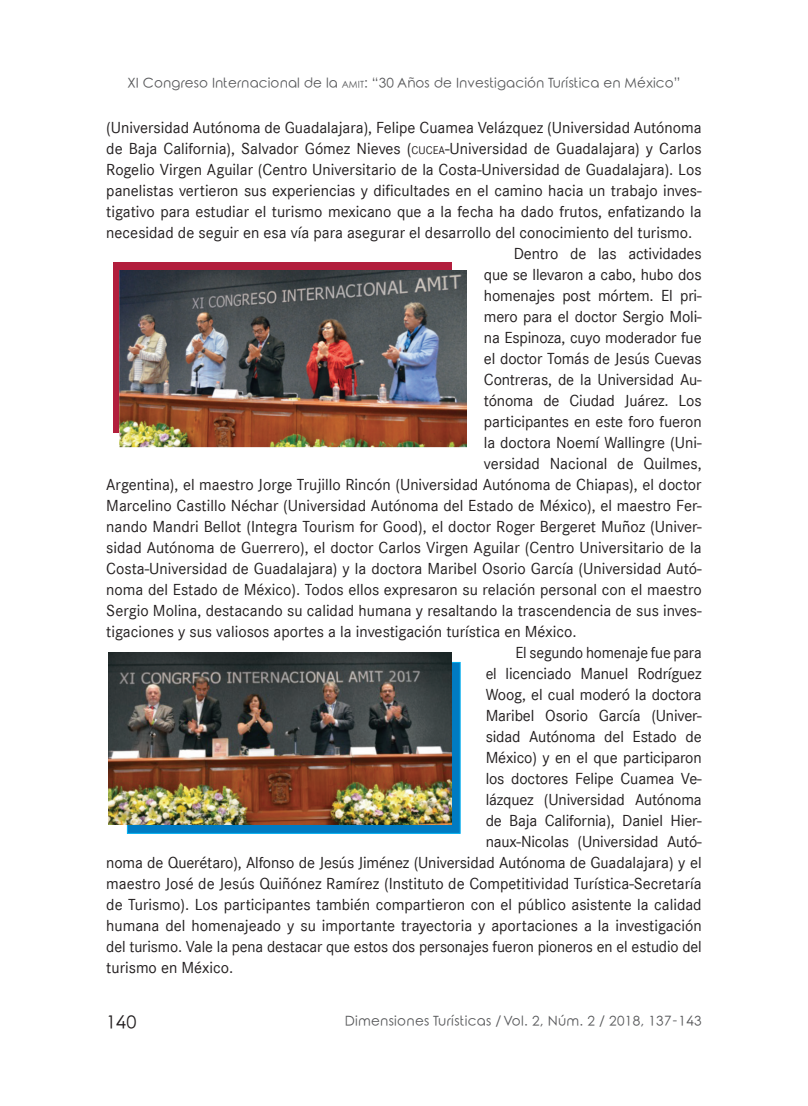
<style>
.page{position:relative;width:808px;height:1106px;background:#fff}
.page>*{position:absolute;margin:0;border:0;box-sizing:border-box;transform-origin:0 0}
.t1{font:18px "Rounded Elegance";color:#231f20}
.t2{font:16.5px "Corporate S";color:#231f20}
.t3{font:13.5px "Rounded Elegance";letter-spacing:.01em;color:#57585a}
.s1{font-size:9.45px}
.s2{font-style:inherit}
.s3{font-size:11.55px}
</style>
<div class="page">
<div style="left:127px;top:662px;width:333px;height:171px;background:#007bc2;border:1px solid #00aeef"></div>
<img style="left:108px;top:653px;width:344px;height:171px">
<div style="left:113px;top:262px;width:339px;height:171px;background:#b21e3d"></div>
<img style="left:120px;top:270px;width:347px;height:177px">
<p class="t3" style="left:128px;top:75px;width:554px">XI Congreso Internacional de la <span class="s1">amit</span><span class="s2">:</span> “30 Años de Investigación Turística en México”</p>
<p class="t2" style="left:106px;top:118px;width:597px">(Universidad Autónoma de Guadalajara), Felipe Cuamea Velázquez (Universidad Autónoma</p>
<p class="t2" style="left:106px;top:139px;width:597px">de Baja California), Salvador Gómez Nieves (<span class="s3">CUCEA</span>-Universidad de Guadalajara) y Carlos</p>
<p class="t2" style="left:106px;top:160px;width:597px">Rogelio Virgen Aguilar (Centro Universitario de la Costa-Universidad de Guadalajara). Los</p>
<p class="t2" style="left:106px;top:181px;width:597px">panelistas vertieron sus experiencias y dificultades en el camino hacia un trabajo inves-</p>
<p class="t2" style="left:106px;top:202px;width:597px">tigativo para estudiar el turismo mexicano que a la fecha ha dado frutos, enfatizando la</p>
<p class="t2" style="left:106px;top:223px;width:588px">necesidad de seguir en esa vía para asegurar el desarrollo del conocimiento del turismo.</p>
<p class="t2" style="left:514px;top:244px;width:189px">Dentro de las actividades</p>
<p class="t2" style="left:484px;top:265px;width:219px">que se llevaron a cabo, hubo dos</p>
<p class="t2" style="left:484px;top:286px;width:219px">homenajes post mórtem. El pri-</p>
<p class="t2" style="left:484px;top:307px;width:219px">mero para el doctor Sergio Moli-</p>
<p class="t2" style="left:484px;top:328px;width:219px">na Espinoza, cuyo moderador fue</p>
<p class="t2" style="left:484px;top:349px;width:219px">el doctor Tomás de Jesús Cuevas</p>
<p class="t2" style="left:484px;top:370px;width:219px">Contreras, de la Universidad Au-</p>
<p class="t2" style="left:484px;top:391px;width:219px">tónoma de Ciudad Juárez. Los</p>
<p class="t2" style="left:484px;top:412px;width:219px">participantes en este foro fueron</p>
<p class="t2" style="left:484px;top:433px;width:219px">la doctora Noemí Wallingre (Uni-</p>
<p class="t2" style="left:484px;top:454px;width:219px">versidad Nacional de Quilmes,</p>
<p class="t2" style="left:106px;top:475px;width:597px">Argentina), el maestro Jorge Trujillo Rincón (Universidad Autónoma de Chiapas), el doctor</p>
<p class="t2" style="left:106px;top:496px;width:597px">Marcelino Castillo Néchar (Universidad Autónoma del Estado de México), el maestro Fer-</p>
<p class="t2" style="left:106px;top:517px;width:597px">nando Mandri Bellot (Integra Tourism for Good), el doctor Roger Bergeret Muñoz (Univer-</p>
<p class="t2" style="left:106px;top:538px;width:597px">sidad Autónoma de Guerrero), el doctor Carlos Virgen Aguilar (Centro Universitario de la</p>
<p class="t2" style="left:106px;top:559px;width:597px">Costa-Universidad de Guadalajara) y la doctora Maribel Osorio García (Universidad Autó-</p>
<p class="t2" style="left:106px;top:580px;width:597px">noma del Estado de México). Todos ellos expresaron su relación personal con el maestro</p>
<p class="t2" style="left:106px;top:601px;width:597px">Sergio Molina, destacando su calidad humana y resaltando la trascendencia de sus inves-</p>
<p class="t2" style="left:106px;top:622px;width:472px">tigaciones y sus valiosos aportes a la investigación turística en México.</p>
<p class="t2" style="left:515px;top:643px;width:188px">El segundo homenaje fue para</p>
<p class="t2" style="left:486px;top:664px;width:217px">el licenciado Manuel Rodríguez</p>
<p class="t2" style="left:486px;top:685px;width:218px">Woog, el cual moderó la doctora</p>
<p class="t2" style="left:486px;top:706px;width:217px">Maribel Osorio García (Univer-</p>
<p class="t2" style="left:486px;top:727px;width:218px">sidad Autónoma del Estado de</p>
<p class="t2" style="left:486px;top:748px;width:217px">México) y en el que participaron</p>
<p class="t2" style="left:486px;top:769px;width:218px">los doctores Felipe Cuamea Ve-</p>
<p class="t2" style="left:486px;top:790px;width:217px">lázquez (Universidad Autónoma</p>
<p class="t2" style="left:486px;top:811px;width:217px">de Baja California), Daniel Hier-</p>
<p class="t2" style="left:486px;top:832px;width:217px">naux-Nicolas (Universidad Autó-</p>
<p class="t2" style="left:106px;top:853px;width:597px">noma de Querétaro), Alfonso de Jesús Jiménez (Universidad Autónoma de Guadalajara) y el</p>
<p class="t2" style="left:106px;top:874px;width:597px">maestro José de Jesús Quiñónez Ramírez (Instituto de Competitividad Turística-Secretaría</p>
<p class="t2" style="left:106px;top:895px;width:597px">de Turismo). Los participantes también compartieron con el público asistente la calidad</p>
<p class="t2" style="left:106px;top:916px;width:597px">humana del homenajeado y su importante trayectoria y aportaciones a la investigación</p>
<p class="t2" style="left:106px;top:937px;width:597px">del turismo. Vale la pena destacar que estos dos personajes fueron pioneros en el estudio del</p>
<p class="t2" style="left:106px;top:958px;width:129px">turismo en México.</p>
<p class="t1" style="left:106px;top:1011px;width:32px">140</p>
<p class="t3" style="left:345px;top:1012px;width:358px">Dimensiones Turísticas / Vol. 2, Núm. 2 / 2018, 137-143</p>
</div>
